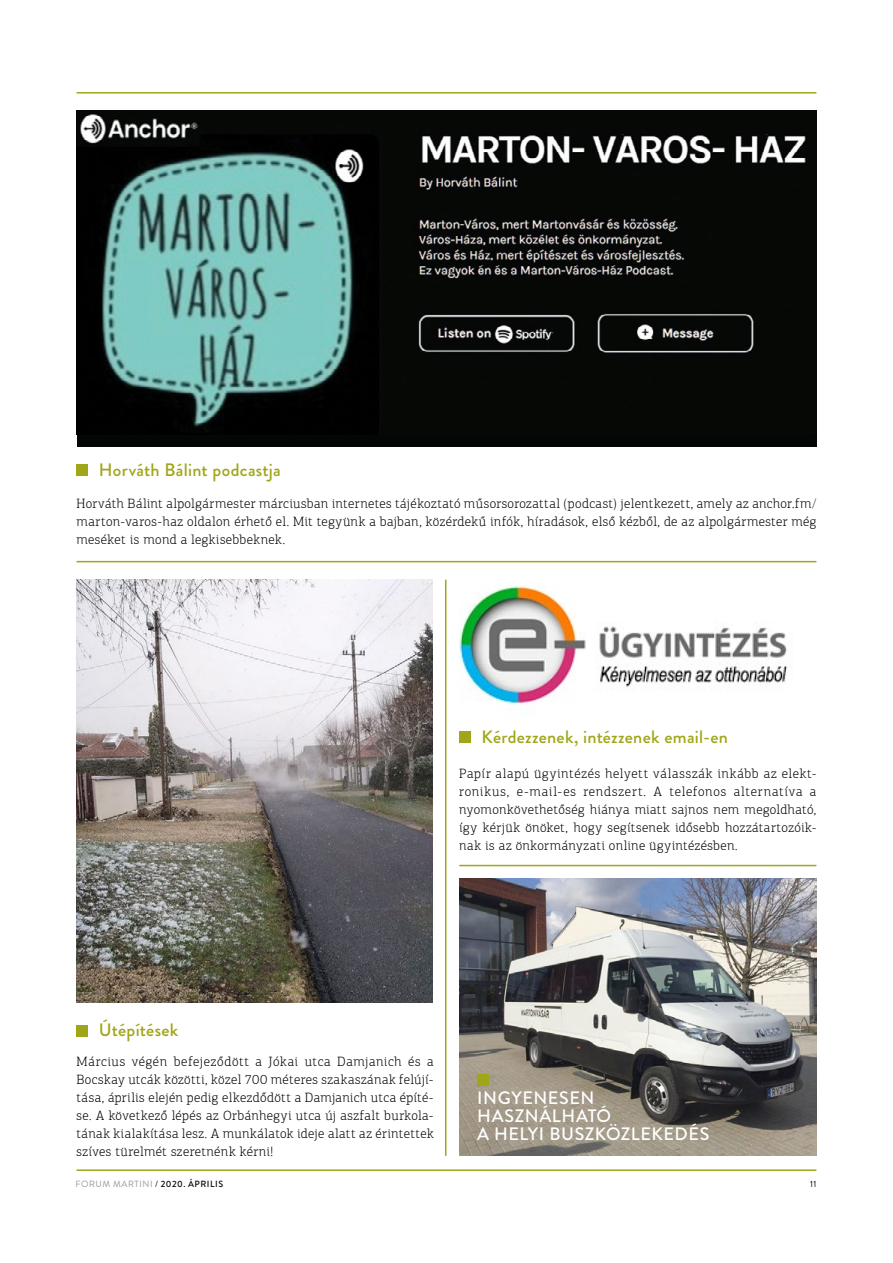
<style>
.page{position:relative;width:893px;height:1263px;background:#fff}
.page>*{position:absolute;margin:0;border:0;box-sizing:border-box;transform-origin:0 0}
.t1{font:500 18px "Brandon Grotesque";letter-spacing:.015em;color:#9fa617}
.t2{font:500 18px/18px "Brandon Grotesque";letter-spacing:.03em;color:#fff}
.t3{font:300 13.5px/18px "PF Agora Slab Pro";letter-spacing:.03em;color:#000;text-align:justify}
.t4{font:9px "Brandon Grotesque";letter-spacing:.06em;color:#939598}
.t5{font:9px "Brandon Grotesque";color:#000}
.s1{color:#000}
.s2{font-weight:500;color:#000}
</style>
<div class="page">
<hr style="left:77px;top:92px;width:739px;height:2px;background:#9fa617">
<hr style="left:77px;top:1169px;width:739px;height:2px;background:#9fa617">
<div style="left:77px;top:464px;width:11px;height:12px;background:#9fa617"></div>
<div style="left:459px;top:731px;width:12px;height:12px;background:#9fa617"></div>
<div style="left:77px;top:1025px;width:11px;height:11px;background:#9fa617"></div>
<div style="left:77px;top:110px;width:739px;height:336px;background:#040605"></div>
<img style="left:80px;top:114px;width:726px;height:313px">
<img style="left:77px;top:580px;width:355px;height:422px">
<hr style="left:445px;top:580px;width:1px;height:576px;background:#9fa617">
<hr style="left:77px;top:561px;width:739px;height:1px;background:#9fa617">
<hr style="left:459px;top:865px;width:357px;height:1px;background:#9fa617">
<img style="left:459px;top:585px;width:329px;height:120px">
<img style="left:459px;top:878px;width:357px;height:278px">
<div style="left:477px;top:1074px;width:12px;height:12px;background:#9fa617"></div>
<h1 class="t1" style="left:99px;top:458px;width:184px">Horváth Bálint podcastja</h1>
<p class="t3" style="left:77px;top:494px;width:741px">Horváth Bálint alpolgármester márciusban internetes tájékoztató műsorsorozattal (podcast) jelentkezett, amely az anchor.fm/ marton-varos-haz oldalon érhető el. Mit tegyünk a bajban, közérdekű infók, híradások, első kézből, de az alpolgármester még meséket is mond a legkisebbeknek.</p>
<h1 class="t1" style="left:481px;top:724px;width:248px">Kérdezzenek, intézzenek email-en</h1>
<p class="t3" style="left:459px;top:764px;width:359px">Papír alapú ügyintézés helyett válasszák inkább az elekt&shy;ronikus, e-mail-es rendszert. A telefonos alternatíva a nyomonkövethetőség hiánya miatt sajnos nem megoldható, így kérjük önöket, hogy segítsenek idősebb hozzátartozóik&shy;nak is az önkormányzati online ügyintézésben.</p>
<h1 class="t1" style="left:99px;top:1018px;width:81px">Útépítések</h1>
<p class="t3" style="left:77px;top:1052px;width:359px">Március végén befejeződött a Jókai utca Damjanich és a Bocskay utcák közötti, közel 700 méteres szakaszának felújí&shy;tása, április elején pedig elkezdődött a Damjanich utca építé&shy;se. A következő lépés az Orbánhegyi utca új aszfalt burkola&shy;tának kialakítása lesz. A munkálatok ideje alatt az érintettek szíves türelmét szeretnénk kérni!</p>
<h1 class="t2" style="left:477px;top:1089px;width:234px">INGYENESEN<br>HASZNÁLHATÓ<br>A HELYI BUSZKÖZLEKEDÉS</h1>
<p class="t4" style="left:76px;top:1177px;width:149px">FORUM MARTINI <span class="s1">/</span> <span class="s2">2020. ÁPRILIS</span></p>
<p class="t5" style="left:810px;top:1177px;width:8px">11</p>
</div>
